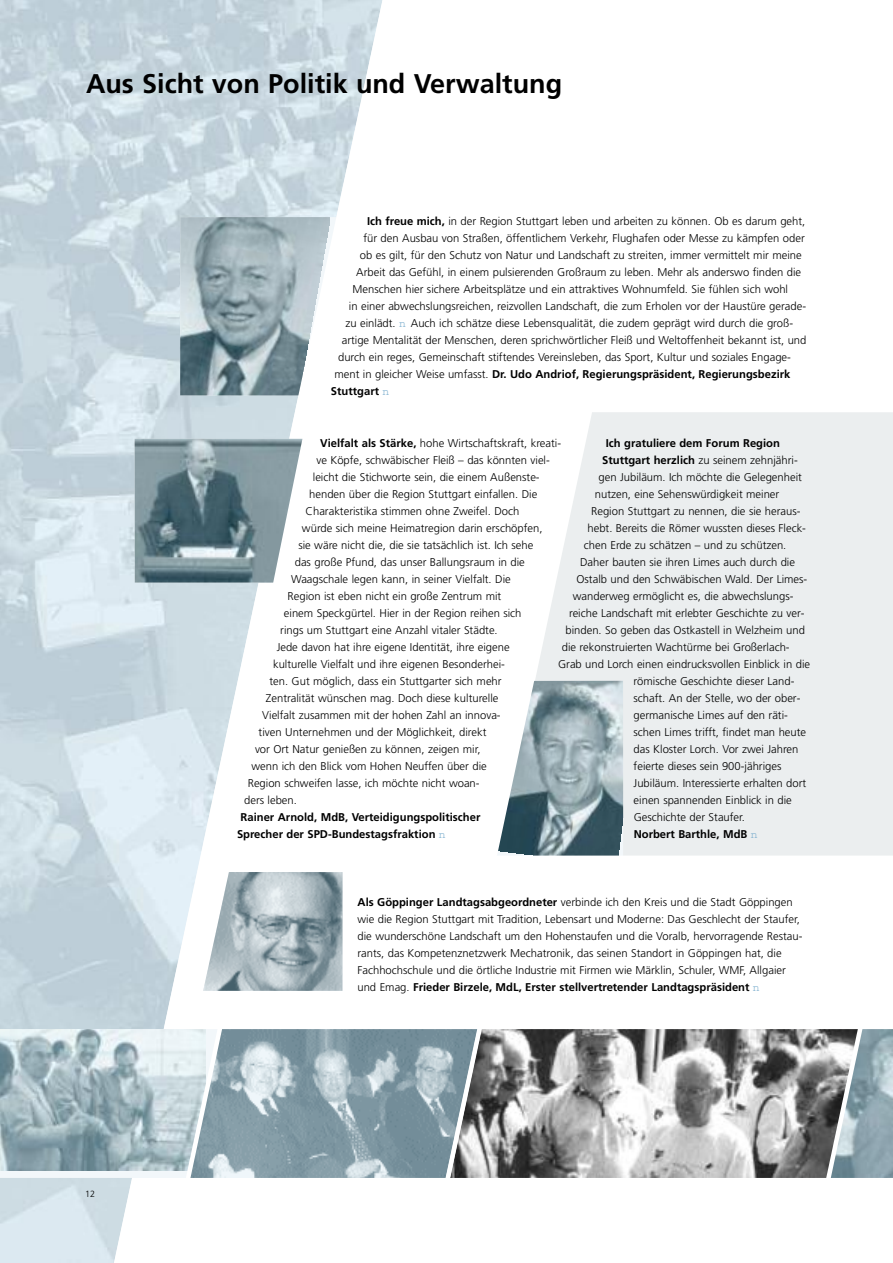
<style>
.page{position:relative;width:893px;height:1263px;background:#fff}
.page>*{position:absolute;margin:0;border:0;box-sizing:border-box;transform-origin:0 0}
.t1{font:700 27px "Frutiger";color:#000}
.t2{font:300 11.25px/17px "Frutiger";color:#000}
.t3{font:700 11.25px/17px "Frutiger";color:#000}
.t4{font:300 9px "Frutiger";color:#000}
.s1{font-weight:700}
.s2{font-family:"Courier";font-weight:400;color:#7caece}
.s3{font-weight:300}
</style>
<div class="page">
<div style="left:601px;top:412px;width:292px;height:443px;background:#ebeeef"></div>
<img style="left:0;top:0;width:103px;height:1263px">
<img style="left:601px;top:681px;width:22px;height:174px">
<img style="left:487px;top:1029px;width:333px;height:149px">
<svg style="left:820px;top:1029px;width:73px;height:149px;background:#91a0a6"></svg>
<svg style="left:103px;top:0;width:279px;height:1263px"></svg>
<svg style="left:498px;top:412px;width:103px;height:443px"></svg>
<img style="left:135px;top:439px;width:167px;height:144px">
<svg style="left:0;top:1013px;width:487px;height:200px"></svg>
<h1 class="t1" style="left:86px;top:72px;width:478px">Aus Sicht von Politik und Verwaltung</h1>
<p class="t2" style="left:367px;top:214px;width:440px"><span class="s1">Ich freue mich,</span> in der Region Stuttgart leben und arbeiten zu können. Ob es darum geht,</p>
<p class="t2" style="left:363px;top:231px;width:443px">für den Ausbau von Straßen, öffentlichem Verkehr, Flughafen oder Messe zu kämpfen oder</p>
<p class="t2" style="left:360px;top:248px;width:443px">ob es gilt, für den Schutz von Natur und Landschaft zu streiten, immer vermittelt mir meine</p>
<p class="t2" style="left:356px;top:265px;width:446px">Arbeit das Gefühl, in einem pulsierenden Großraum zu leben. Mehr als anderswo finden die</p>
<p class="t2" style="left:353px;top:282px;width:437px">Menschen hier sichere Arbeitsplätze und ein attraktives Wohnumfeld. Sie fühlen sich wohl</p>
<p class="t2" style="left:349px;top:299px;width:459px">in einer abwechslungsreichen, reizvollen Landschaft, die zum Erholen vor der Haustüre gerade-</p>
<p class="t2" style="left:345px;top:316px;width:449px">zu einlädt. <span class="s2">n</span> Auch ich schätze diese Lebensqualität, die zudem geprägt wird durch die groß-</p>
<p class="t2" style="left:342px;top:333px;width:466px">artige Mentalität der Menschen, deren sprichwörtlicher Fleiß und Weltoffenheit bekannt ist, und</p>
<p class="t2" style="left:338px;top:350px;width:454px">durch ein reges, Gemeinschaft stiftendes Vereinsleben, das Sport, Kultur und soziales Engage-</p>
<p class="t3" style="left:335px;top:367px;width:457px"><span class="s3">ment in gleicher Weise umfasst.</span> Dr. Udo Andriof, Regierungspräsident, Regierungsbezirk</p>
<p class="t3" style="left:331px;top:384px;width:60px">Stuttgart <span class="s2">n</span></p>
<p class="t2" style="left:320px;top:435px;width:243px"><span class="s1">Vielfalt als Stärke,</span> hohe Wirtschaftskraft, kreati-</p>
<p class="t2" style="left:316px;top:452px;width:235px">ve Köpfe, schwäbischer Fleiß – das könnten viel-</p>
<p class="t2" style="left:313px;top:469px;width:228px">leicht die Stichworte sein, die einem Außenste-</p>
<p class="t2" style="left:309px;top:486px;width:230px">henden über die Region Stuttgart einfallen. Die</p>
<p class="t2" style="left:306px;top:503px;width:215px">Charakteristika stimmen ohne Zweifel. Doch</p>
<p class="t2" style="left:302px;top:520px;width:242px">würde sich meine Heimatregion darin erschöpfen,</p>
<p class="t2" style="left:298px;top:537px;width:237px">sie wäre nicht die, die sie tatsächlich ist. Ich sehe</p>
<p class="t2" style="left:295px;top:554px;width:232px">das große Pfund, das unser Ballungsraum in die</p>
<p class="t2" style="left:291px;top:571px;width:221px">Waagschale legen kann, in seiner Vielfalt. Die</p>
<p class="t2" style="left:288px;top:588px;width:215px">Region ist eben nicht ein große Zentrum mit</p>
<p class="t2" style="left:284px;top:605px;width:239px">einem Speckgürtel. Hier in der Region reihen sich</p>
<p class="t2" style="left:280px;top:622px;width:219px">rings um Stuttgart eine Anzahl vitaler Städte.</p>
<p class="t2" style="left:277px;top:639px;width:235px">Jede davon hat ihre eigene Identität, ihre eigene</p>
<p class="t2" style="left:273px;top:656px;width:233px">kulturelle Vielfalt und ihre eigenen Besonderhei-</p>
<p class="t2" style="left:269px;top:673px;width:234px">ten. Gut möglich, dass ein Stuttgarter sich mehr</p>
<p class="t2" style="left:266px;top:690px;width:234px">Zentralität wünschen mag. Doch diese kulturelle</p>
<p class="t2" style="left:262px;top:707px;width:240px">Vielfalt zusammen mit der hohen Zahl an innova-</p>
<p class="t2" style="left:259px;top:724px;width:229px">tiven Unternehmen und der Möglichkeit, direkt</p>
<p class="t2" style="left:255px;top:741px;width:227px">vor Ort Natur genießen zu können, zeigen mir,</p>
<p class="t2" style="left:251px;top:758px;width:237px">wenn ich den Blick vom Hohen Neuffen über die</p>
<p class="t2" style="left:248px;top:775px;width:233px">Region schweifen lasse, ich möchte nicht woan-</p>
<p class="t2" style="left:244px;top:792px;width:54px">ders leben.</p>
<p class="t3" style="left:237px;top:809px;width:245px;text-indent:4px">Rainer Arnold, MdB, Verteidigungspolitischer<br>Sprecher der SPD-Bundestagsfraktion <span class="s2">n</span></p>
<p class="t3" style="left:606px;top:435px;width:176px">Ich gratuliere dem Forum Region</p>
<p class="t2" style="left:602px;top:452px;width:197px"><span class="s1">Stuttgart herzlich</span> zu seinem zehnjähri-</p>
<p class="t2" style="left:598px;top:469px;width:205px">gen Jubiläum. Ich möchte die Gelegenheit</p>
<p class="t2" style="left:595px;top:486px;width:186px">nutzen, eine Sehenswürdigkeit meiner</p>
<p class="t2" style="left:591px;top:503px;width:211px">Region Stuttgart zu nennen, die sie heraus-</p>
<p class="t2" style="left:587px;top:520px;width:220px">hebt. Bereits die Römer wussten dieses Fleck-</p>
<p class="t2" style="left:584px;top:537px;width:204px">chen Erde zu schätzen – und zu schützen.</p>
<p class="t2" style="left:580px;top:554px;width:216px">Daher bauten sie ihren Limes auch durch die</p>
<p class="t2" style="left:576px;top:571px;width:232px">Ostalb und den Schwäbischen Wald. Der Limes-</p>
<p class="t2" style="left:573px;top:588px;width:222px">wanderweg ermöglicht es, die abwechslungs-</p>
<p class="t2" style="left:569px;top:605px;width:237px">reiche Landschaft mit erlebter Geschichte zu ver-</p>
<p class="t2" style="left:565px;top:622px;width:241px">binden. So geben das Ostkastell in Welzheim und</p>
<p class="t2" style="left:562px;top:639px;width:229px">die rekonstruierten Wachtürme bei Großerlach-</p>
<p class="t2" style="left:558px;top:656px;width:253px">Grab und Lorch einen eindrucksvollen Einblick in die</p>
<p class="t2" style="left:634px;top:673px;width:162px">römische Geschichte dieser Land-</p>
<p class="t2" style="left:634px;top:690px;width:168px">schaft. An der Stelle, wo der ober-</p>
<p class="t2" style="left:634px;top:707px;width:156px">germanische Limes auf den räti-</p>
<p class="t2" style="left:634px;top:724px;width:174px">schen Limes trifft, findet man heute</p>
<p class="t2" style="left:634px;top:741px;width:166px">das Kloster Lorch. Vor zwei Jahren</p>
<p class="t2" style="left:634px;top:758px;width:149px">feierte dieses sein 900-jähriges</p>
<p class="t2" style="left:634px;top:775px;width:174px">Jubiläum. Interessierte erhalten dort</p>
<p class="t2" style="left:634px;top:792px;width:160px">einen spannenden Einblick in die</p>
<p class="t2" style="left:634px;top:809px;width:113px">Geschichte der Staufer.</p>
<p class="t3" style="left:634px;top:826px;width:125px">Norbert Barthle, MdB <span class="s2">n</span></p>
<p class="t4" style="left:85px;top:1191px;width:12px">12</p>
<p class="t2" style="left:357px;top:894px;width:447px"><span class="s1">Als Göppinger Landtagsabgeordneter</span> verbinde ich den Kreis und die Stadt Göppingen wie die Region Stuttgart mit Tradition, Lebensart und Moderne: Das Geschlecht der Staufer, die wunderschöne Landschaft um den Hohenstaufen und die Voralb, hervorragende Restau&shy;rants, das Kompetenznetzwerk Mechatronik, das seinen Standort in Göppingen hat, die Fachhochschule und die örtliche Industrie mit Firmen wie Märklin, Schuler, WMF, Allgaier und Emag. <span class="s1">Frieder Birzele, MdL, Erster stellvertretender Landtagspräsident</span> <span class="s2">n</span></p>
</div>
